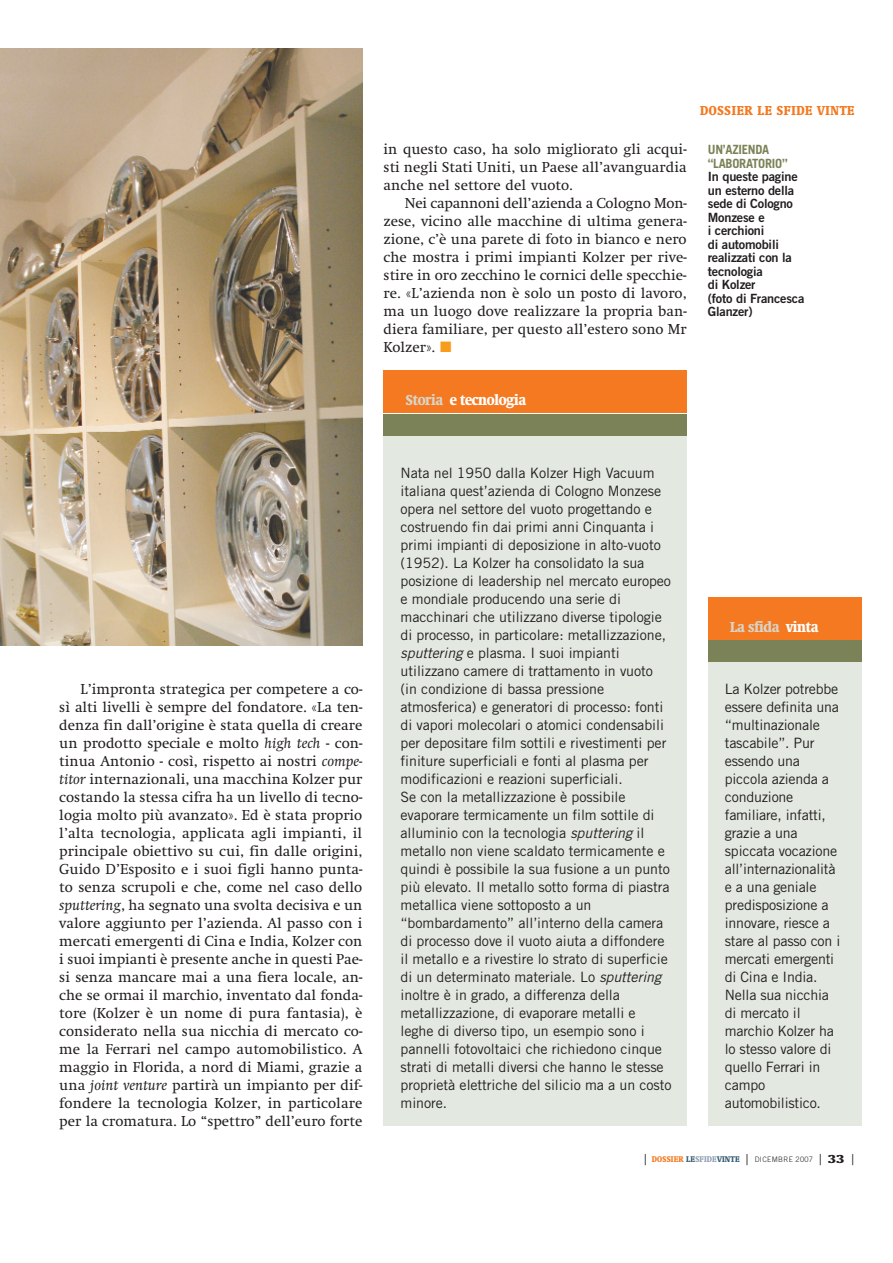
<style>
.page{position:relative;width:893px;height:1263px;background:#fff}
.page>*{position:absolute;margin:0;border:0;box-sizing:border-box;transform-origin:0 0}
.t1{font:15px/18px "Swift EF";color:#231f20;text-align:justify}
.t2{font:700 condensed 15px "Swift EF";letter-spacing:-.02em;color:#fff}
.t3{font:700 condensed 15px "Swift EF";letter-spacing:-.02em;color:#d8d4c6}
.t4{font:14.25px/18px "Trade Gothic";letter-spacing:-.005em;color:#231f20}
.t5{font:700 condensed 13.5px "Swift EF";letter-spacing:.05em;color:#f47921}
.t6{font:12.75px/13.5px "Trade Gothic Bold Two";letter-spacing:-.015em;color:#231f20}
.t7{font:700 12.75px/13.5px "Trade Gothic";letter-spacing:-.02em;color:#7c8257}
.t8{font:300 7.5px "Trade Gothic";letter-spacing:.05em;color:#231f20}
.s1{color:#f89c1c}
.s2{color:#d8d4c6}
.s3{font-style:italic}
.s4{color:#fff}
.s5{font-size:15px}
.s6{font-family:"Swift EF";font-weight:700;font-stretch:condensed;font-size:8.55px;color:#f47921}
.s7{font-family:"Swift EF";font-weight:700;font-stretch:condensed;font-size:8.55px;color:#355b73}
.s8{font-family:"Swift EF";font-weight:700;font-stretch:condensed;font-size:8.55px;color:#91a1b4}
.s9{font-family:"Swift EF";font-weight:700;font-stretch:condensed;font-size:12px}
</style>
<div class="page">
<div style="left:384px;top:423px;width:302px;height:703px;background:#e3e8e1"></div>
<div style="left:384px;top:371px;width:302px;height:42px;background:#f47921"></div>
<div style="left:384px;top:414px;width:302px;height:22px;background:#7c8257"></div>
<img style="left:1px;top:48px;width:361px;height:597px">
<div style="left:708px;top:649px;width:153px;height:477px;background:#e3e8e1"></div>
<div style="left:708px;top:597px;width:154px;height:42px;background:#f47921"></div>
<div style="left:708px;top:641px;width:154px;height:21px;background:#7c8257"></div>
<p class="t1" style="left:384px;top:141px;width:304px">in questo caso, ha solo migliorato gli acqui&shy;sti negli Stati Uniti, un Paese all’avanguardia anche nel settore del vuoto.</p>
<p class="t1" style="left:384px;top:195px;width:304px;text-indent:21px">Nei capannoni dell’azienda a Cologno Mon&shy;zese, vicino alle macchine di ultima genera&shy;zione, c’è una parete di foto in bianco e nero che mostra i primi impianti Kolzer per rive&shy;stire in oro zecchino le cornici delle specchie&shy;re. «L’azienda non è solo un posto di lavoro, ma un luogo dove realizzare la propria ban&shy;diera familiare, per questo all’estero sono Mr Kolzer». <span class="s1">■</span></p>
<p class="t5" style="left:700px;top:105px;width:156px">DOSSIER LE SFIDE VINTE</p>
<p class="t7" style="left:708px;top:144px;width:81px">UN’AZIENDA “LABORATORIO”</p>
<p class="t6" style="left:708px;top:171px;width:98px">In queste pagine un esterno della sede di Cologno<br>Monzese e<br>i cerchioni<br>di automobili realizzati con la tecnologia<br>di Kolzer<br>(foto di Francesca<br>Glanzer)</p>
<p class="t2" style="left:406px;top:394px;width:122px"><span class="s2">Storia</span> e tecnologia</p>
<p class="t1" style="left:59px;top:681px;width:305px;text-indent:21px">L’impronta strategica per competere a co&shy;sì alti livelli è sempre del fondatore. «La ten&shy;denza fin dall’origine è stata quella di creare un prodotto speciale e molto <span class="s3">high tech</span> - con&shy;tinua Antonio - così, rispetto ai nostri <span class="s3">compe&shy;titor</span> internazionali, una macchina Kolzer pur costando la stessa cifra ha un livello di tecno&shy;logia molto più avanzato». Ed è stata proprio l’alta tecnologia, applicata agli impianti, il principale obiettivo su cui, fin dalle origini, Guido D’Esposito e i suoi figli hanno punta&shy;to senza scrupoli e che, come nel caso dello <span class="s3">sputtering</span>, ha segnato una svolta decisiva e un valore aggiunto per l’azienda. Al passo con i mercati emergenti di Cina e India, Kolzer con i suoi impianti è presente anche in questi Pae&shy;si senza mancare mai a una fiera locale, an&shy;che se ormai il marchio, inventato dal fonda&shy;tore (Kolzer è un nome di pura fantasia), è considerato nella sua nicchia di mercato co&shy;me la Ferrari nel campo automobilistico. A maggio in Florida, a nord di Miami, grazie a una <span class="s3">joint venture</span> partirà un impianto per dif&shy;fondere la tecnologia Kolzer, in particolare per la cromatura. Lo “spettro” dell’euro forte</p>
<p class="t4" style="left:401px;top:465px;width:272px">Nata nel 1950 dalla Kolzer High Vacuum italiana quest’azienda di Cologno Monzese opera nel settore del vuoto progettando e costruendo fin dai primi anni Cinquanta i primi impianti di deposizione in alto-vuoto (1952). La Kolzer ha consolidato la sua posizione di leadership nel mercato europeo e mondiale producendo una serie di macchinari che utilizzano diverse tipologie di processo, in particolare: metallizzazione, <span class="s3">sputtering</span>e plasma. I suoi impianti utilizzano camere di trattamento in vuoto (in condizione di bassa pressione atmosferica) e generatori di processo: fonti di vapori molecolari o atomici condensabili per depositare film sottili e rivestimenti per finiture superficiali e fonti al plasma per modificazioni e reazioni superficiali.<br>Se con la metallizzazione è possibile evaporare termicamente un film sottile di alluminio con la tecnologia <span class="s3">sputtering</span>il metallo non viene scaldato termicamente e quindi è possibile la sua fusione a un punto più elevato. Il metallo sotto forma di piastra metallica viene sottoposto a un “bombardamento” all’interno della camera di processo dove il vuoto aiuta a diffondere il metallo e a rivestire lo strato di superficie di un determinato materiale. Lo <span class="s3">sputtering </span>inoltre è in grado, a differenza della metallizzazione, di evaporare metalli e leghe di diverso tipo, un esempio sono i pannelli fotovoltaici che richiedono cinque strati di metalli diversi che hanno le stesse proprietà elettriche del silicio ma a un costo minore.</p>
<p class="t3" style="left:730px;top:621px;width:90px">La sfida <span class="s4">vinta</span></p>
<p class="t4" style="left:725px;top:681px;width:117px">La Kolzer potrebbe essere definita una “multinazionale tascabile”. Pur essendo una piccola azienda a conduzione familiare, infatti, grazie a una spiccata vocazione all’internazionalità e a una geniale predisposizione a innovare, riesce a stare al passo con i mercati emergenti di Cina e India.<br>Nella sua nicchia di mercato il marchio Kolzer ha lo stesso valore di quello Ferrari in campo automobilistico.</p>
<p class="t8" style="left:644px;top:1157px;width:212px"><span class="s5">|</span> <span class="s6">DOSSIER</span> <span class="s7">LE</span><span class="s8">SFIDE</span><span class="s7">VINTE</span> <span class="s5">|</span> DICEMBRE 2007 <span class="s5">|</span> <span class="s9">33</span> <span class="s5">|</span></p>
</div>
